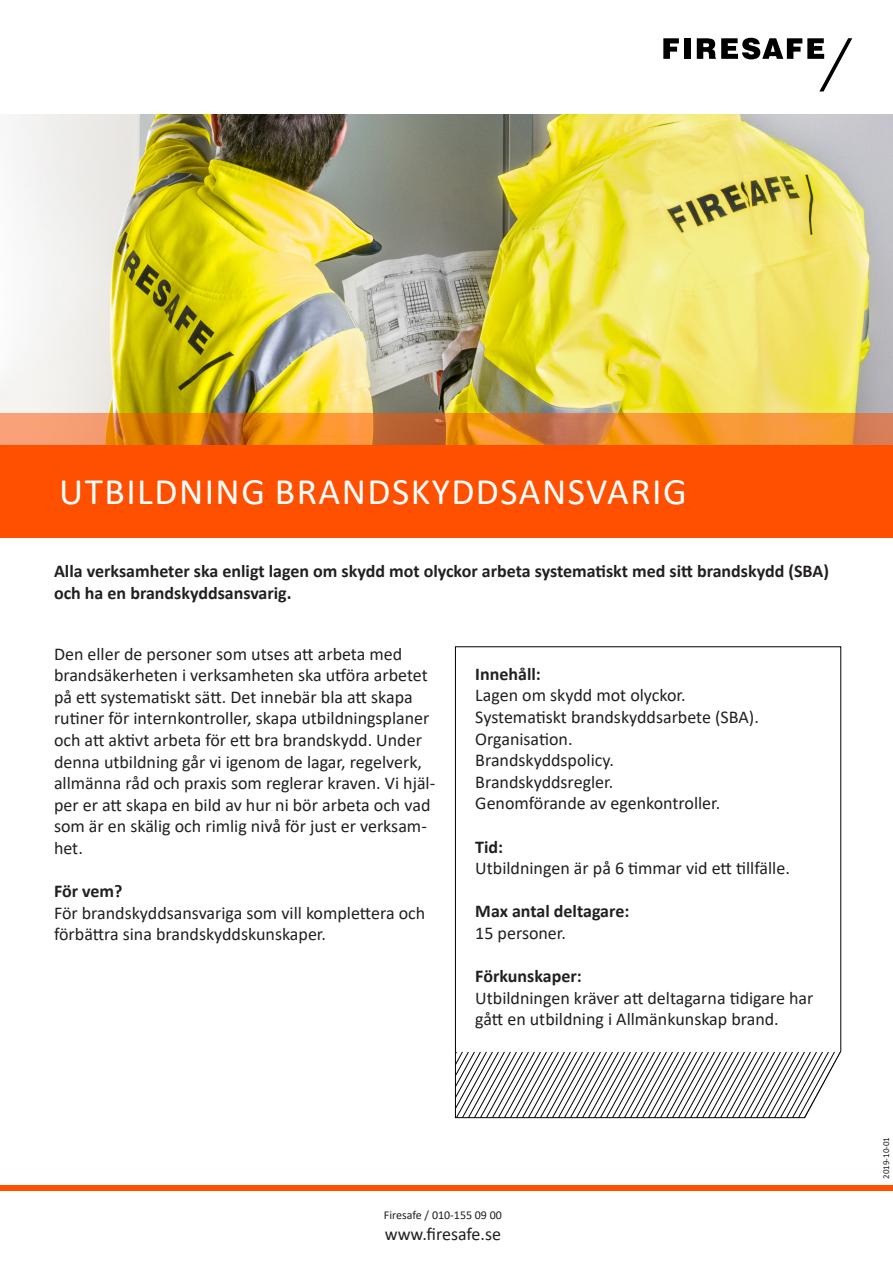
<style>
.page{position:relative;width:893px;height:1263px;background:#fff}
.page>*{position:absolute;margin:0;border:0;box-sizing:border-box;transform-origin:0 0}
.t1{font:37.5px "Calibri";letter-spacing:.04em;color:#fff}
.t2{font:18px/21.6px "Calibri";color:#231f20}
.t3{font:700 18px/21.6px "Calibri";color:#231f20}
.t4{font:12px "Calibri";color:#231f20}
.t5{font:9px "Calibri";color:#231f20}
</style>
<div class="page">
<svg style="left:455px;top:646px;width:387px;height:473px"></svg>
<svg style="left:663px;top:38px;width:16px;height:21px"></svg>
<div style="left:684px;top:38px;width:6px;height:21px;background:#000"></div>
<svg style="left:697px;top:38px;width:155px;height:53px"></svg>
<div style="left:0;top:1185px;width:893px;height:6px;background:#ff5000"></div>
<img style="left:0;top:115px;width:893px;height:298px">
<svg style="left:0;top:413px;width:893px;height:32px;background:#e38830"></svg>
<div style="left:0;top:445px;width:893px;height:92px;background:#ff5000"></div>
<p class="t1" style="left:59px;top:466px;width:629px">UTBILDNING BRANDSKYDDSANSVARIG</p>
<p class="t3" style="left:54px;top:560px;width:776px">Alla verksamheter ska enligt lagen om skydd mot olyckor arbeta systematiskt med sitt brandskydd (SBA) och ha en brandskyddsansvarig.</p>
<p class="t2" style="left:54px;top:642px;width:383px">Den eller de personer som utses att arbeta med brandsäkerheten i verksamheten ska utföra arbetet på ett systematiskt sätt. Det innebär bla att skapa rutiner för internkontroller, skapa utbildningsplaner och att aktivt arbeta för ett bra brandskydd. Under denna utbildning går vi igenom de lagar, regelverk, allmänna råd och praxis som reglerar kraven. Vi hjäl&shy;per er att skapa en bild av hur ni bör arbeta och vad som är en skälig och rimlig nivå för just er verksam&shy;het.</p>
<p class="t3" style="left:54px;top:880px;width:70px">För vem?</p>
<p class="t2" style="left:54px;top:901px;width:373px">För brandskyddsansvariga som vill komplettera och förbättra sina brandskyddskunskaper.</p>
<p class="t3" style="left:475px;top:663px;width:67px">Innehåll:</p>
<p class="t2" style="left:475px;top:684px;width:212px">Lagen om skydd mot olyckor.</p>
<p class="t2" style="left:475px;top:706px;width:285px">Systematiskt brandskyddsarbete (SBA).</p>
<p class="t2" style="left:475px;top:727px;width:99px">Organisation.</p>
<p class="t2" style="left:475px;top:749px;width:140px">Brandskyddspolicy.</p>
<p class="t2" style="left:475px;top:770px;width:139px">Brandskyddsregler.</p>
<p class="t2" style="left:475px;top:792px;width:246px">Genomförande av egenkontroller.</p>
<p class="t3" style="left:475px;top:835px;width:29px">Tid:</p>
<p class="t2" style="left:475px;top:857px;width:316px">Utbildningen är på 6 timmar vid ett tillfälle.</p>
<p class="t3" style="left:475px;top:900px;width:156px">Max antal deltagare:</p>
<p class="t2" style="left:475px;top:922px;width:92px">15 personer.</p>
<p class="t3" style="left:475px;top:965px;width:108px">Förkunskaper:</p>
<p class="t2" style="left:475px;top:986px;width:340px">Utbildningen kräver att deltagarna tidigare har gått en utbildning i Allmänkunskap brand.</p>
<p class="t4" style="left:384px;top:1206px;width:119px">Firesafe / 010-155 09 00</p>
<p class="t2" style="left:385px;top:1223px;width:118px">www.firesafe.se</p>
<p class="t5" style="left:880px;top:1179px;width:44px;rotate:-90deg">2019-10-01</p>
</div>
